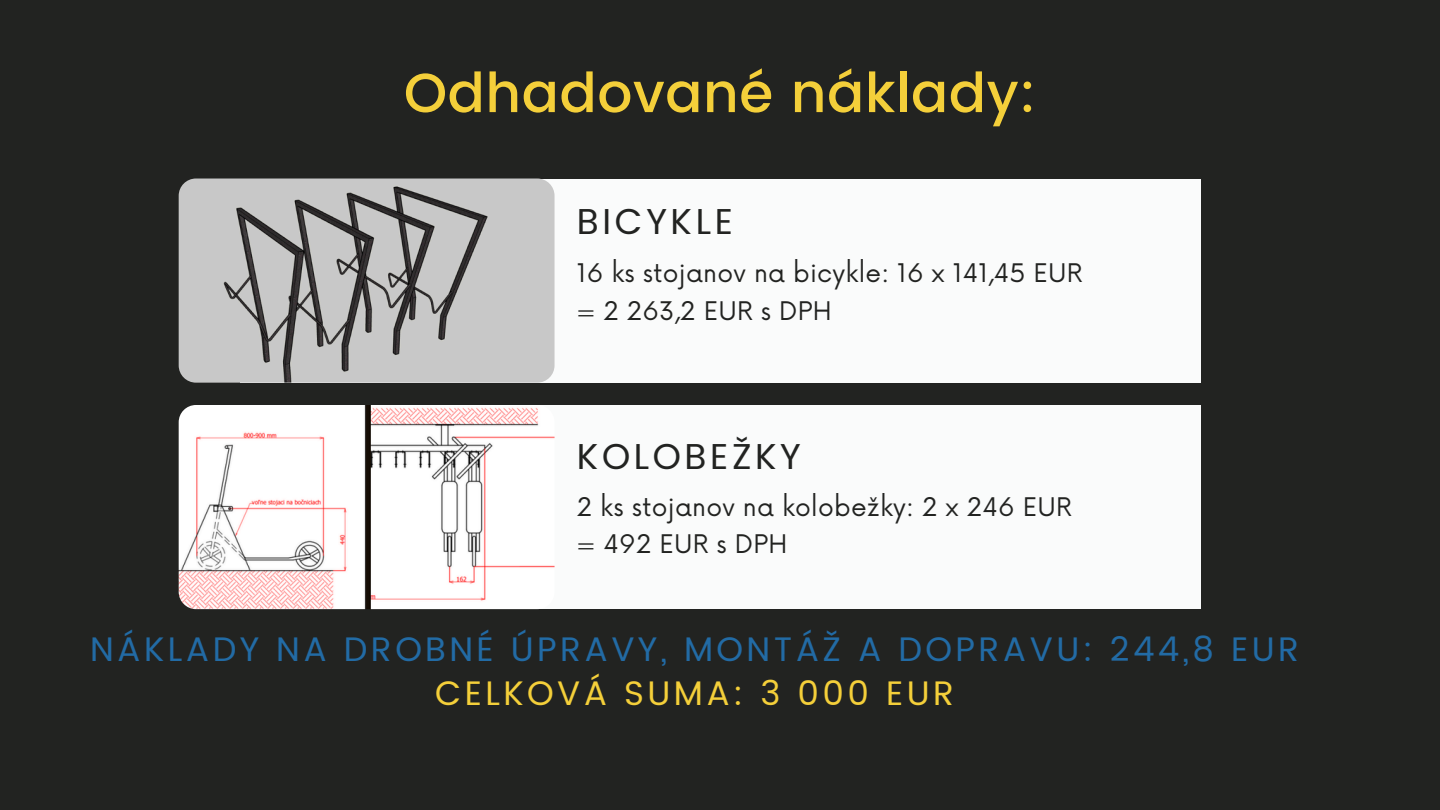
<style>
.page{position:relative;width:1440px;height:810px;background:#222321}
.page>*{position:absolute;margin:0;border:0;box-sizing:border-box;transform-origin:0 0}
.t1{font:500 55px "Poppins";letter-spacing:.01em;color:#f4cf3a}
.t2{font:36px "Poppins";letter-spacing:.1em;color:#222321}
.t3{font:34px/43.5px "Poppins";letter-spacing:.1em;color:#226ba5;text-align:center}
.t4{font:25px/37.5px "Now";letter-spacing:.01em;color:#222321}
.s1{color:#f4cf3a}
</style>
<div class="page">
<div style="left:240px;top:179px;width:960px;height:204px;background:#fafbfb"></div>
<div style="left:240px;top:405px;width:960px;height:204px;background:#fafbfb"></div>
<img style="left:179px;top:179px;width:375px;height:204px;border-radius:17px">
<img style="left:179px;top:405px;width:375px;height:204px;border-radius:17px">
<h1 class="t1" style="left:404px;top:61px;width:634px">Odhadované náklady:</h1>
<h2 class="t2" style="left:577px;top:200px;width:158px">BICYKLE</h2>
<p class="t4" style="left:577px;top:256px;width:507px">16 ks stojanov na bicykle: 16 x 141,45 EUR = 2 263,2 EUR s DPH</p>
<p class="t2" style="left:577px;top:435px;width:225px">KOLOBEŽKY</p>
<p class="t4" style="left:577px;top:489px;width:497px">2 ks stojanov na kolobežky: 2 x 246 EUR = 492 EUR s DPH</p>
<h2 class="t3" style="left:90px;top:628px;width:1210px">NÁKLADY NA DROBNÉ ÚPRAVY, MONTÁŽ A DOPRAVU: 244,8 EUR<br><span class="s1">CELKOVÁ SUMA: 3 000 EUR</span></h2>
</div>
